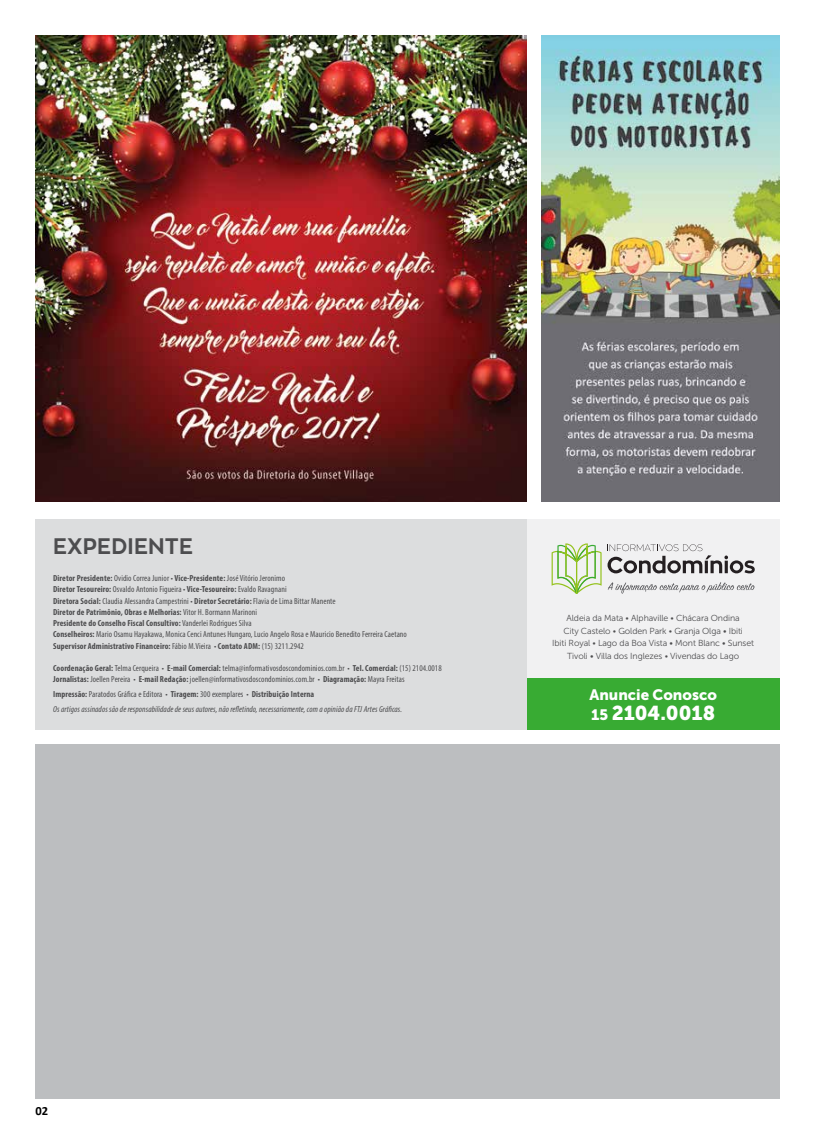
<style>
.page{position:relative;width:815px;height:1134px;background:#fff}
.page>*{position:absolute;margin:0;border:0;box-sizing:border-box;transform-origin:0 0}
.t1{font:700 22.38px "Zona Pro";letter-spacing:.01em;color:#4d4d4f;scale:.95 1}
.t2{font:20px "Museo Sans 900";color:#fff}
.t3{font:15px "Museo Sans 900";color:#fff}
.t4{font:700 12.5px "Calibri";color:#000}
.t5{font:condensed 8.75px/11.2px "Myriad Pro";letter-spacing:.01em;color:#4d4d4f}
.t6{font:italic condensed 8.75px/15px "Myriad Pro";letter-spacing:.01em;color:#4d4d4f}
.t7{font:8.75px/12.5px "Museo Sans 300";letter-spacing:-.01em;color:#4d4d4f;text-align:center}
.s1{font-weight:700}
.s2{font-weight:700;font-style:normal}
.s3{font-style:normal}
.s4{font-family:"Museo Sans 100"}
.s5{font-size:15px}
</style>
<div class="page">
<div style="left:35px;top:519px;width:745px;height:211px;background:#dcddde"></div>
<div style="left:527px;top:519px;width:253px;height:160px;background:#f1f1f2"></div>
<div style="left:527px;top:679px;width:253px;height:51px;background:#38ab33"></div>
<svg style="left:552px;top:543px;width:50px;height:51px"></svg>
<svg style="left:608px;top:544px;width:147px;height:29px"></svg>
<svg style="left:608px;top:582px;width:147px;height:12px"></svg>
<div style="left:35px;top:744px;width:745px;height:354px;background:#bcbec0"></div>
<img style="left:541px;top:35px;width:239px;height:466px">
<img style="left:35px;top:35px;width:492px;height:466px">
<h1 class="t1" style="left:53px;top:532px;width:146px">EXPEDIENTE</h1>
<p class="t5" style="left:53px;top:572px;width:355px"><span class="s1">Diretor Presidente:</span> Ovidio Correa Junior • <span class="s1">Vice-Presidente:</span> José Vitório Jeronimo<br><span class="s1">Diretor Tesoureiro:</span> Osvaldo Antonio Figueira • <span class="s1">Vice-Tesoureiro:</span> Evaldo Ravagnani<br><span class="s1">Diretora Social:</span> Claudia Alessandra Campestrini • <span class="s1">Diretor Secretário:</span> Flavia de Lima Bittar Manente<br><span class="s1">Diretor de Patrimônio, Obras e Melhorias:</span> Vitor H. Bormann Marinoni<br><span class="s1">Presidente do Conselho Fiscal Consultivo:</span> Vanderlei Rodrigues Silva<br><span class="s1">Conselheiros:</span> Mario Osamu Hayakawa, Monica Cenci Antunes Hungaro, Lucio Angelo Rosa e Mauricio Benedito Ferreira Caetano <span class="s1">Supervisor Administrativo Financeiro:</span> Fábio M.Vieira • <span class="s1">Contato ADM:</span> (15) 3211.2942</p>
<p class="t5" style="left:53px;top:662px;width:390px"><span class="s1">Coordenação Geral:</span> Telma Cerqueira • <span class="s1">E-mail Comercial:</span> telma@informativosdoscondominios.com.br • <span class="s1">Tel. Comercial:</span> (15) 2104.0018<br><span class="s1">Jornalistas:</span> Joellen Pereira • <span class="s1">E-mail Redação:</span> joellen@informativosdoscondominios.com.br • <span class="s1">Diagramação:</span> Mayra Freitas</p>
<p class="t6" style="left:53px;top:687px;width:350px"><span class="s2">Impressão:</span> <span class="s3">Paratodos Gráfica e Editora •</span> <span class="s2">Tiragem:</span> <span class="s3">300 exemplares •</span> <span class="s2">Distribuição Interna<br></span>Os artigos assinados são de responsabilidade de seus autores, não refletindo, necessariamente, com a opinião da FTJ Artes Gráficas.</p>
<h3 class="t3" style="left:589px;top:686px;width:129px">Anuncie Conosco</h3>
<p class="t7" style="left:552px;top:612px;width:203px">Aldeia da Mata <span class="s4">•</span> Alphaville <span class="s4">•</span> Chácara Ondina<br>City Castelo <span class="s4">•</span> Golden Park <span class="s4">•</span> Granja Olga • Ibiti<br>Ibiti Royal <span class="s4">•</span> Lago da Boa Vista • Mont Blanc • Sunset Tivoli • Villa dos Inglezes <span class="s4">•</span> Vivendas do Lago</p>
<h2 class="t2" style="left:591px;top:701px;width:125px"><span class="s5">15</span> 2104.0018</h2>
<h3 class="t4" style="left:35px;top:1103px;width:14px">02</h3>
</div>
